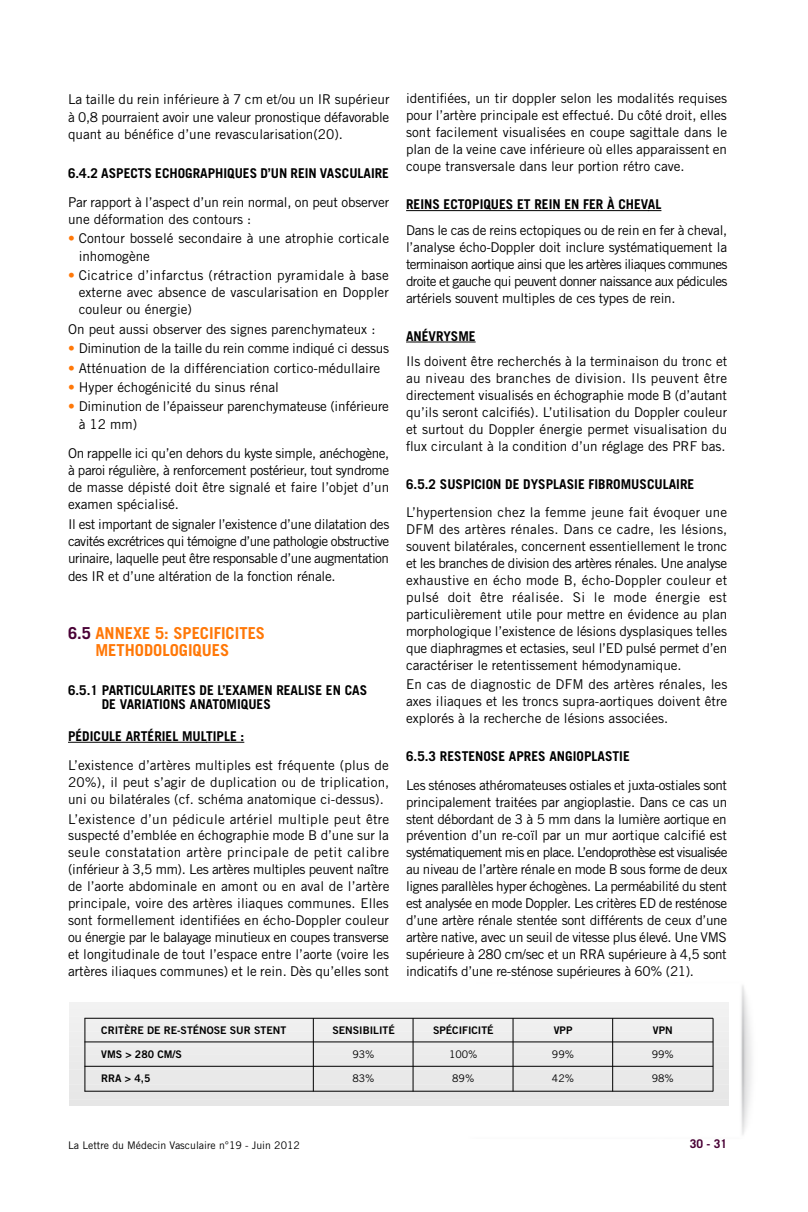
<style>
.page{position:relative;width:808px;height:1212px;background:#fff}
.page>*{position:absolute;margin:0;border:0;box-sizing:border-box;transform-origin:0 0}
.t1{font:700 16.5px/17.2px "Trade Gothic LT Std";color:#ff7808;text-align:center}
.t2{font:13.5px/17px "Trade Gothic LT Std";color:#000;text-align:justify}
.t3{font:13.5px/28.3px "Trade Gothic LT Std";letter-spacing:-.025em;color:#000}
.t4{font:13.5px/25.3px "Trade Gothic LT Std";letter-spacing:-.02em;color:#000}
.t5{font:700 13.5px/14.2px "Trade Gothic LT Std";color:#000}
.t6{font:700 12px "Trade Gothic LT Std";color:#490135}
.t7{font:10.5px "Trade Gothic LT Std Bd 2";color:#000}
.t8{font:10.5px "Trade Gothic LT Std";color:#000}
.s1{font-weight:700}
.s2{color:#ff7808}
.s3{color:#490135}
</style>
<div class="page">
<img style="left:456px;top:985px;width:296px;height:150px">
<hr style="left:68px;top:742px;width:139px;height:1px;background:#000">
<hr style="left:206px;top:742px;width:38px;height:1px;background:#000">
<div style="left:69px;top:1003px;width:659px;height:19px;background:#f1f1f1"></div>
<div style="left:69px;top:1018px;width:659px;height:19px;background:#efefef"></div>
<div style="left:69px;top:1033px;width:659px;height:19px;background:#ededed"></div>
<div style="left:69px;top:1041px;width:659px;height:19px;background:linear-gradient(to right,#ededed,#ececec)"></div>
<div style="left:69px;top:1048px;width:659px;height:19px;background:#ebebeb"></div>
<svg style="left:69px;top:1063px;width:659px;height:8px;fill:#eaeaea"></svg>
<div style="left:69px;top:1071px;width:659px;height:19px;background:#e9e9e9"></div>
<svg style="left:69px;top:1086px;width:659px;height:8px"></svg>
<div style="left:69px;top:1094px;width:659px;height:12px;background:#e6e6e6"></div>
<hr style="left:84px;top:1041px;width:629px;height:1px;background:#000">
<hr style="left:84px;top:1066px;width:629px;height:1px;background:#000">
<hr style="left:84px;top:1091px;width:629px;height:1px;background:#000">
<hr style="left:84px;top:1018px;width:629px;height:1px;background:#000">
<hr style="left:612px;top:1018px;width:1px;height:73px;background:#000">
<hr style="left:85px;top:1018px;width:1px;height:73px;background:#000">
<hr style="left:313px;top:1018px;width:1px;height:73px;background:#000">
<hr style="left:413px;top:1018px;width:1px;height:73px;background:#000">
<hr style="left:513px;top:1018px;width:1px;height:73px;background:#000">
<hr style="left:713px;top:1018px;width:1px;height:73px;background:#000">
<hr style="left:406px;top:210px;width:242px;height:1px;background:#000">
<svg style="left:648px;top:210px;width:13px;height:1px"></svg>
<hr style="left:406px;top:342px;width:38px;height:1px;background:#000">
<hr style="left:443px;top:342px;width:33px;height:1px;background:#000">
<p class="t2" style="left:68px;top:92px;width:323px">La taille du rein inférieure à 7 cm et/ou un IR supérieur à 0,8 pourraient avoir une valeur pronostique défavorable quant au bénéfice d’une revascularisation(20).</p>
<p class="t2" style="left:68px;top:160px;width:323px;line-height:29px"><span class="s1">6.4.2 ASPECTS ECHOGRAPHIQUES D’UN REIN VASCULAIRE<br></span>Par rapport à l’aspect d’un rein normal, on peut observer</p>
<p class="t2" style="left:68px;top:212px;width:185px">une déformation des contours :</p>
<p class="t2" style="left:79px;top:231px;width:312px;text-indent:-11px"><span class="s2">•</span> Contour bosselé secondaire à une atrophie corticale inhomogène</p>
<p class="t2" style="left:79px;top:268px;width:312px;text-indent:-11px"><span class="s2">•</span> Cicatrice d’infarctus (rétraction pyramidale à base externe avec absence de vascularisation en Doppler couleur ou énergie)</p>
<p class="t2" style="left:68px;top:322px;width:309px">On peut aussi observer des signes parenchymateux :</p>
<p class="t3" style="left:68px;top:335px;width:323px"><span class="s2">•</span> Diminution de la taille du rein comme indiqué ci dessus</p>
<p class="t2" style="left:68px;top:360px;width:314px"><span class="s2">•</span> Atténuation de la différenciation cortico-médullaire</p>
<p class="t2" style="left:68px;top:380px;width:212px"><span class="s2">•</span> Hyper échogénicité du sinus rénal</p>
<p class="t2" style="left:79px;top:399px;width:312px;text-indent:-11px"><span class="s2">•</span> Diminution de l’épaisseur parenchymateuse (inférieure à 12 mm)</p>
<p class="t2" style="left:68px;top:445px;width:323px">On rappelle ici qu’en dehors du kyste simple, anéchogène, à paroi régulière, à renforcement postérieur, tout syndrome de masse dépisté doit être signalé et faire l’objet d’un examen spécialisé.</p>
<p class="t2" style="left:68px;top:516px;width:323px">Il est important de signaler l’existence d’une dilatation des cavités excrétrices qui témoigne d’une pathologie obstructive urinaire, laquelle peut être responsable d’une augmentation des IR et d’une altération de la fonction rénale.</p>
<p class="t1" style="left:68px;top:626px;width:199px"><span class="s3">6.5</span> ANNEXE 5: SPECIFICITES<br>METHODOLOGIQUES</p>
<p class="t5" style="left:102px;top:684px;width:267px;text-indent:-34px">6.5.1 PARTICULARITES DE L’EXAMEN REALISE EN CAS<br>DE VARIATIONS ANATOMIQUES</p>
<p class="t2" style="left:68px;top:723px;width:322px;line-height:29px"><span class="s1">PÉDICULE ARTÉRIEL MULTIPLE :<br></span>L’existence d’artères multiples est fréquente (plus de</p>
<p class="t2" style="left:68px;top:775px;width:323px">20%), il peut s’agir de duplication ou de triplication, uni ou bilatérales (cf. schéma anatomique ci-dessus).</p>
<p class="t2" style="left:68px;top:811px;width:323px">L’existence d’un pédicule artériel multiple peut être suspecté d’emblée en échographie mode B d’une sur la seule constatation artère principale de petit calibre (inférieur à 3,5 mm). Les artères multiples peuvent naître de l’aorte abdominale en amont ou en aval de l’artère principale, voire des artères iliaques communes. Elles sont formellement identifiées en écho-Doppler couleur ou énergie par le balayage minutieux en coupes transverse et longitudinale de tout l’espace entre l’aorte (voire les artères iliaques communes) et le rein. Dès qu’elles sont</p>
<p class="t2" style="left:406px;top:91px;width:323px">identifiées, un tir doppler selon les modalités requises pour l’artère principale est effectué. Du côté droit, elles sont facilement visualisées en coupe sagittale dans le plan de la veine cave inférieure où elles apparaissent en coupe transversale dans leur portion rétro cave.</p>
<p class="t4" style="left:406px;top:193px;width:323px"><span class="s1">REINS ECTOPIQUES ET REIN EN FER À CHEVAL<br></span>Dans le cas de reins ectopiques ou de rein en fer à cheval,</p>
<p class="t2" style="left:406px;top:240px;width:323px">l’analyse écho-Doppler doit inclure systématiquement la terminaison aortique ainsi que les artères iliaques communes droite et gauche qui peuvent donner naissance aux pédicules artériels souvent multiples de ces types de rein.</p>
<p class="t2" style="left:406px;top:324px;width:323px;line-height:25.3px"><span class="s1">ANÉVRYSME<br></span>Ils doivent être recherchés à la terminaison du tronc et</p>
<p class="t2" style="left:406px;top:371px;width:323px">au niveau des branches de division. Ils peuvent être directement visualisés en échographie mode B (d’autant qu’ils seront calcifiés). L’utilisation du Doppler couleur et surtout du Doppler énergie permet visualisation du flux circulant à la condition d’un réglage des PRF bas.</p>
<p class="t2" style="left:406px;top:471px;width:322px;line-height:28.3px"><span class="s1">6.5.2 SUSPICION DE DYSPLASIE FIBROMUSCULAIRE<br></span>L’hypertension chez la femme jeune fait évoquer une</p>
<p class="t2" style="left:406px;top:522px;width:323px">DFM des artères rénales. Dans ce cadre, les lésions, souvent bilatérales, concernent essentiellement le tronc et les branches de division des artères rénales. Une analyse exhaustive en écho mode B, écho-Doppler couleur et pulsé doit être réalisée. Si le mode énergie est particulièrement utile pour mettre en évidence au plan morphologique l’existence de lésions dysplasiques telles que diaphragmes et ectasies, seul l’ED pulsé permet d’en caractériser le retentissement hémodynamique.</p>
<p class="t2" style="left:406px;top:677px;width:323px">En cas de diagnostic de DFM des artères rénales, les axes iliaques et les troncs supra-aortiques doivent être explorés à la recherche de lésions associées.</p>
<p class="t3" style="left:406px;top:743px;width:322px"><span class="s1">6.5.3 RESTENOSE APRES ANGIOPLASTIE<br></span>Les sténoses athéromateuses ostiales et juxta-ostiales sont</p>
<p class="t2" style="left:406px;top:794px;width:323px">principalement traitées par angioplastie. Dans ce cas un stent débordant de 3 à 5 mm dans la lumière aortique en prévention d’un re-coïl par un mur aortique calcifié est systématiquement mis en place. L’endoprothèse est visualisée au niveau de l’artère rénale en mode B sous forme de deux lignes parallèles hyper échogènes. La perméabilité du stent est analysée en mode Doppler. Les critères ED de resténose d’une artère rénale stentée sont différents de ceux d’une artère native, avec un seuil de vitesse plus élevé. Une VMS supérieure à 280 cm/sec et un RRA supérieure à 4,5 sont indicatifs d’une re-sténose supérieures à 60% (21).</p>
<p class="t7" style="left:101px;top:1026px;width:186px">CRITÈRE DE RE-STÉNOSE SUR STENT</p>
<p class="t7" style="left:332px;top:1026px;width:64px">SENSIBILITÉ</p>
<p class="t7" style="left:433px;top:1026px;width:62px">SPÉCIFICITÉ</p>
<p class="t7" style="left:554px;top:1026px;width:20px">VPP</p>
<p class="t7" style="left:653px;top:1026px;width:21px">VPN</p>
<p class="t7" style="left:101px;top:1050px;width:82px">VMS &gt; 280 CM/S</p>
<p class="t8" style="left:352px;top:1050px;width:24px">93%</p>
<p class="t8" style="left:449px;top:1050px;width:30px">100%</p>
<p class="t8" style="left:552px;top:1050px;width:24px">99%</p>
<p class="t8" style="left:652px;top:1050px;width:24px">99%</p>
<p class="t7" style="left:101px;top:1075px;width:51px">RRA &gt; 4,5</p>
<p class="t8" style="left:352px;top:1075px;width:24px">83%</p>
<p class="t8" style="left:452px;top:1075px;width:24px">89%</p>
<p class="t8" style="left:552px;top:1075px;width:24px">42%</p>
<p class="t8" style="left:652px;top:1075px;width:24px">98%</p>
<p class="t8" style="left:68px;top:1141px;width:233px">La Lettre du Médecin Vasculaire n°19 - Juin 2012</p>
<p class="t6" style="left:690px;top:1140px;width:39px">30 - 31</p>
</div>
